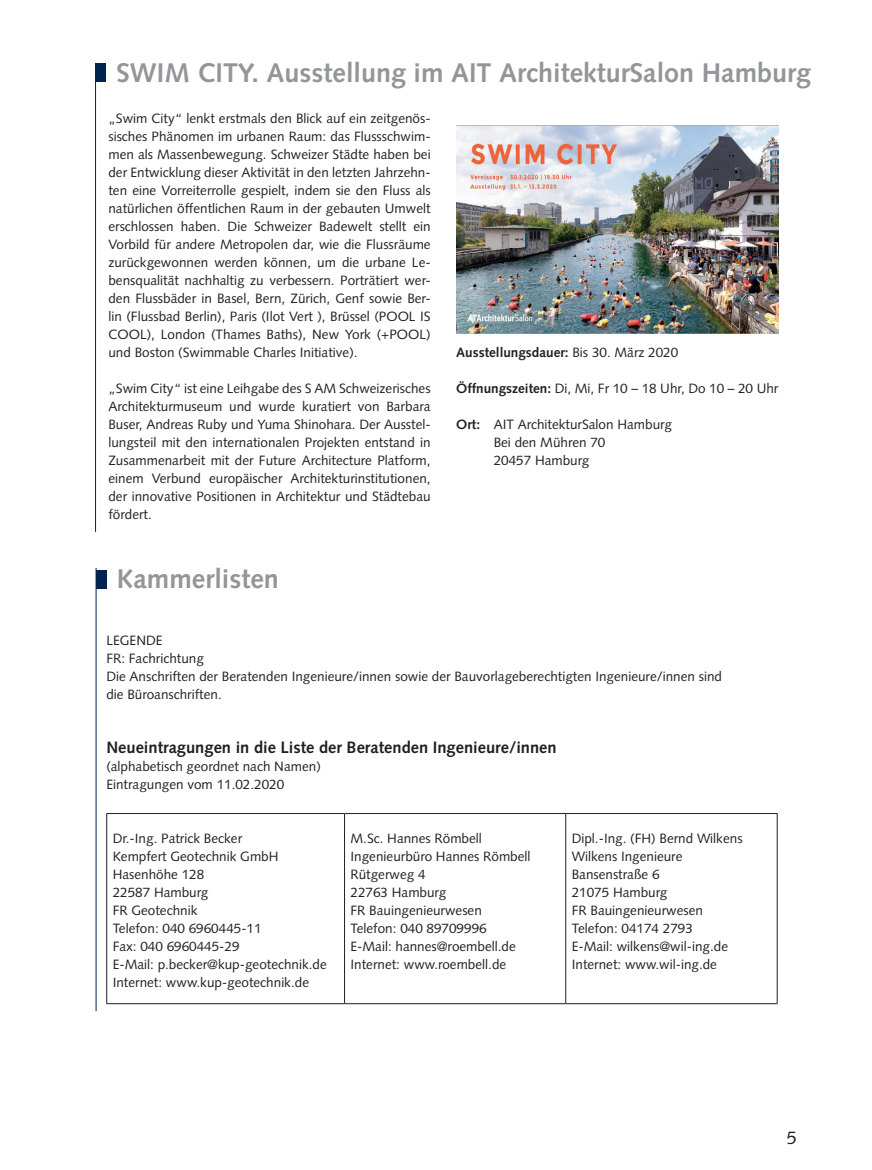
<style>
.page{position:relative;width:872px;height:1170px;background:#fff}
.page>*{position:absolute;margin:0;border:0;box-sizing:border-box;transform-origin:0 0}
.Headline_18_pt{font:700 27px "Syntax";color:#939598}
.Headline{font:700 27px "Syntax";color:#939598}
.t1{font:18px "Syntax";color:#231f20}
.Fließtext{font:700 16.5px "Syntax";color:#231f20}
.Fließtext-2{font:13.5px/18px "Syntax";color:#231f20;text-align:justify}
.Fließtext-3{font:700 13.5px "Syntax";color:#231f20}
.s1{font-weight:400}
.s2{font-weight:700}
</style>
<div class="page">
<hr style="left:96px;top:568px;width:1px;height:443px;background:#002451">
<hr style="left:106px;top:813px;width:238px;height:1px;background:#231f20">
<hr style="left:106px;top:813px;width:1px;height:190px;background:#231f20">
<hr style="left:344px;top:813px;width:222px;height:1px;background:#231f20">
<hr style="left:344px;top:813px;width:1px;height:190px;background:#231f20">
<hr style="left:566px;top:813px;width:211px;height:1px;background:#231f20">
<hr style="left:565px;top:813px;width:1px;height:190px;background:#231f20">
<hr style="left:777px;top:813px;width:1px;height:190px;background:#231f20">
<hr style="left:106px;top:1003px;width:238px;height:1px;background:#231f20">
<hr style="left:344px;top:1003px;width:222px;height:1px;background:#231f20">
<hr style="left:566px;top:1003px;width:211px;height:1px;background:#231f20">
<div style="left:96px;top:569px;width:10px;height:19px;background:#002451"></div>
<div style="left:95px;top:63px;width:11px;height:19px;background:#002451"></div>
<hr style="left:95px;top:64px;width:1px;height:467px;background:#002451">
<img style="left:456px;top:125px;width:322px;height:208px">
<p class="Headline_18_pt" style="left:116px;top:57px;width:696px">SWIM CITY. Ausstellung im AIT ArchitekturSalon Hamburg</p>
<p class="Fließtext-2" style="left:108px;top:109px;width:324px">„Swim City“ lenkt erstmals den Blick auf ein zeitgenös&shy;sisches Phänomen im urbanen Raum: das Flussschwim&shy;men als Massenbewegung. Schweizer Städte haben bei der Entwicklung dieser Aktivität in den letzten Jahrzehn&shy;ten eine Vorreiterrolle gespielt, indem sie den Fluss als natürlichen öffentlichen Raum in der gebauten Umwelt erschlossen haben. Die Schweizer Badewelt stellt ein Vorbild für andere Metropolen dar, wie die Flussräume zurückgewonnen werden können, um die urbane Le&shy;bensqualität nachhaltig zu verbessern. Porträtiert wer&shy;den Flussbäder in Basel, Bern, Zürich, Genf sowie Ber&shy;lin (Flussbad Berlin), Paris (Ilot Vert ), Brüssel (POOL IS COOL), London (Thames Baths), New York (+POOL) und Boston (Swimmable Charles Initiative).</p>
<p class="Fließtext-2" style="left:108px;top:379px;width:324px">„Swim City“ ist eine Leihgabe des S AM Schweizerisches Architekturmuseum und wurde kuratiert von Barbara Buser, Andreas Ruby und Yuma Shinohara. Der Ausstel&shy;lungsteil mit den internationalen Projekten entstand in Zusammenarbeit mit der Future Architecture Platform, einem Verbund europäischer Architekturinstitutionen, der innovative Positionen in Architektur und Städtebau fördert.</p>
<p class="Fließtext-3" style="left:456px;top:344px;width:224px">Ausstellungsdauer: <span class="s1">Bis 30. März 2020</span></p>
<p class="Fließtext-2" style="left:456px;top:379px;width:324px"><span class="s2">Öffnungszeiten:</span> Di, Mi, Fr 10 – 18 Uhr, Do 10 – 20 Uhr</p>
<p class="Fließtext-2" style="left:456px;top:415px;width:217px"><span class="s2">Ort:</span> AIT ArchitekturSalon Hamburg</p>
<p class="Fließtext-2" style="left:494px;top:433px;width:113px">Bei den Mühren 70</p>
<p class="Fließtext-2" style="left:494px;top:451px;width:97px">20457 Hamburg</p>
<p class="Headline" style="left:117px;top:563px;width:163px">Kammerlisten</p>
<p class="Fließtext-2" style="left:106px;top:631px;width:58px">LEGENDE</p>
<p class="Fließtext-2" style="left:106px;top:649px;width:99px">FR: Fachrichtung</p>
<p class="Fließtext-2" style="left:106px;top:667px;width:617px">Die Anschriften der Beratenden Ingenieure/innen sowie der Bauvorlageberechtigten Ingenieure/innen sind</p>
<p class="Fließtext-2" style="left:106px;top:685px;width:117px">die Büroanschriften.</p>
<p class="Fließtext" style="left:106px;top:738px;width:452px">Neueintragungen in die Liste der Beratenden Ingenieure/innen</p>
<p class="Fließtext-2" style="left:106px;top:757px;width:216px">(alphabetisch geordnet nach Namen)</p>
<p class="Fließtext-2" style="left:106px;top:775px;width:179px">Eintragungen vom 11.02.2020</p>
<p class="Fließtext-2" style="left:113px;top:829px;width:131px">Dr.-Ing. Patrick Becker</p>
<p class="Fließtext-2" style="left:113px;top:847px;width:167px">Kempfert Geotechnik GmbH</p>
<p class="Fließtext-2" style="left:113px;top:865px;width:93px">Hasenhöhe 128</p>
<p class="Fließtext-2" style="left:113px;top:883px;width:97px">22587 Hamburg</p>
<p class="Fließtext-2" style="left:113px;top:901px;width:86px">FR Geotechnik</p>
<p class="Fließtext-2" style="left:113px;top:919px;width:150px">Telefon: 040 6960445-11</p>
<p class="Fließtext-2" style="left:113px;top:937px;width:128px">Fax: 040 6960445-29</p>
<p class="Fließtext-2" style="left:113px;top:955px;width:216px">E-Mail: p.becker@kup-geotechnik.de</p>
<p class="Fließtext-2" style="left:113px;top:973px;width:198px">Internet: www.kup-geotechnik.de</p>
<p class="Fließtext-2" style="left:350px;top:829px;width:133px">M.Sc. Hannes Römbell</p>
<p class="Fließtext-2" style="left:350px;top:847px;width:181px">Ingenieurbüro Hannes Römbell</p>
<p class="Fließtext-2" style="left:350px;top:865px;width:77px">Rütgerweg 4</p>
<p class="Fließtext-2" style="left:350px;top:883px;width:97px">22763 Hamburg</p>
<p class="Fließtext-2" style="left:350px;top:901px;width:133px">FR Bauingenieurwesen</p>
<p class="Fließtext-2" style="left:350px;top:919px;width:138px">Telefon: 040 89709996</p>
<p class="Fließtext-2" style="left:350px;top:937px;width:167px">E-Mail: hannes@roembell.de</p>
<p class="Fließtext-2" style="left:350px;top:955px;width:157px">Internet: www.roembell.de</p>
<p class="Fließtext-2" style="left:572px;top:829px;width:172px">Dipl.-Ing. (FH) Bernd Wilkens</p>
<p class="Fließtext-2" style="left:572px;top:847px;width:112px">Wilkens Ingenieure</p>
<p class="Fließtext-2" style="left:572px;top:865px;width:89px">Bansenstraße 6</p>
<p class="Fließtext-2" style="left:572px;top:883px;width:97px">21075 Hamburg</p>
<p class="Fließtext-2" style="left:572px;top:901px;width:133px">FR Bauingenieurwesen</p>
<p class="Fließtext-2" style="left:572px;top:919px;width:123px">Telefon: 04174 2793</p>
<p class="Fließtext-2" style="left:572px;top:937px;width:158px">E-Mail: wilkens@wil-ing.de</p>
<p class="Fließtext-2" style="left:572px;top:955px;width:147px">Internet: www.wil-ing.de</p>
<h2 class="t1" style="left:787px;top:1127px;width:12px">5</h2>
</div>
